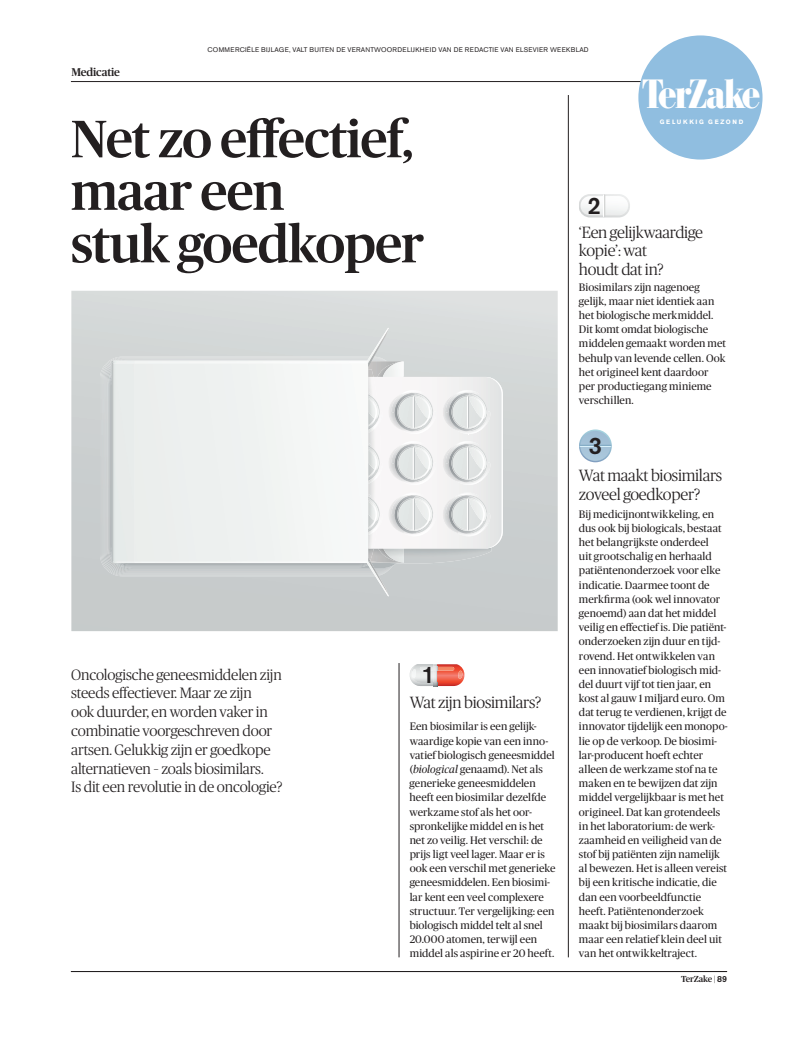
<style>
.page{position:relative;width:798px;height:1046px;background:#fff}
.page>*{position:absolute;margin:0;border:0;box-sizing:border-box;transform-origin:0 0}
.t1{font:500 52.5px/52.5px "Publico";letter-spacing:-.02em;color:#231f20}
.t2{font:900 condensed 40.5px "Bauer Bodoni";letter-spacing:-.04em;color:#fff}
.t3{font:500 23.75px "Akzidenz Grotesk Pro";color:#231f20}
.t4{font:300 16.25px/18.8px "Publico";letter-spacing:-.015em;color:#231f20}
.t5{font:300 15px/18.8px "Publico";letter-spacing:-.01em;color:#231f20}
.t6{font:500 11.25px "Publico";letter-spacing:-.01em;color:#231f20}
.t7{font:10.88px/14.1px "Publico";color:#231f20}
.t8{font:500 8.75px "Publico";letter-spacing:-.02em;color:#231f20}
.t9{font:6.75px "Akzidenz Grotesk Pro";letter-spacing:.04em;color:#231f20}
.t10{font:700 6.25px "Akzidenz Grotesk Pro";letter-spacing:.27em;color:#fff}
.s1{font-style:italic}
.s2{font-weight:300}
.s3{font-family:"Akzidenz Grotesk Pro"}
</style>
<div class="page">
<hr style="left:71px;top:81px;width:655px;height:1px;background:#231f20">
<div style="left:638px;top:35px;width:124px;height:124px;background:#90bee0;border-radius:50%"></div>
<svg style="left:579px;top:194px;width:50px;height:23px"></svg>
<hr style="left:71px;top:971px;width:655px;height:1px;background:#231f20">
<svg style="left:71px;top:291px;width:486px;height:340px;background:#d0d3d4"></svg>
<svg style="left:107px;top:328px;width:395px;height:268px"></svg>
<img style="left:377px;top:498px;width:1px;height:23px">
<img style="left:368px;top:498px;width:9px;height:2px">
<img style="left:368px;top:500px;width:9px;height:21px">
<svg style="left:578px;top:429px;width:33px;height:33px"></svg>
<div style="left:580px;top:431px;width:30px;height:30px;background:#a4c2d7;border-radius:15px"></div>
<svg style="left:578px;top:445px;width:33px;height:2px"></svg>
<svg style="left:409px;top:664px;width:55px;height:22px"></svg>
<hr style="left:398px;top:663px;width:1px;height:294px;background:#231f20">
<hr style="left:568px;top:95px;width:1px;height:862px;background:#231f20">
<p class="t6" style="left:71px;top:66px;width:50px">Medicatie</p>
<p class="t9" style="left:207px;top:45px;width:382px">COMMERCIËLE BIJLAGE, VALT BUITEN DE VERANTWOORDELIJKHEID VAN DE REDACTIE VAN ELSEVIER WEEKBLAD</p>
<h1 class="t1" style="left:71px;top:113px;width:354px">Net zo effectief, maar een<br>stuk goedkoper</h1>
<p class="t5" style="left:71px;top:665px;width:213px">Oncologische geneesmiddelen zijn steeds effectiever. Maar ze zijn<br>ook duurder, en worden vaker in combinatie voorgeschreven door artsen. Gelukkig zijn er goedkope alternatieven – zoals biosimilars.<br>Is dit een revolutie in de oncologie?</p>
<h3 class="t3" style="left:421px;top:659px;width:15px">1</h3>
<h3 class="t4" style="left:409px;top:693px;width:133px">Wat zijn biosimilars?</h3>
<p class="t7" style="left:409px;top:719px;width:147px">Een biosimilar is een gelijk&shy;waardige kopie van een inno&shy;vatief biologisch geneesmiddel (<span class="s1">biological</span> genaamd). Net als generieke geneesmiddelen heeft een biosimilar dezelfde werkzame stof als het oor&shy;spronkelijke middel en is het net zo veilig. Het verschil: de prijs ligt veel lager. Maar er is ook een verschil met generieke geneesmiddelen. Een biosimi&shy;lar kent een veel complexere structuur. Ter vergelijking: een biologisch middel telt al snel<br>20.000 atomen, terwijl een middel als aspirine er 20 heeft.</p>
<h2 class="t2" style="left:642px;top:71px;width:119px">TerZake</h2>
<p class="t10" style="left:659px;top:117px;width:85px">GELUKKIG GEZOND</p>
<h3 class="t3" style="left:587px;top:190px;width:15px">2</h3>
<h3 class="t4" style="left:578px;top:223px;width:125px">‘Een gelijkwaardige kopie’: wat<br>houdt dat in?</h3>
<p class="t7" style="left:578px;top:280px;width:148px">Biosimilars zijn nagenoeg gelijk, maar niet identiek aan het biologische merkmiddel.<br>Dit komt omdat biologische middelen gemaakt worden met behulp van levende cellen. Ook het origineel kent daardoor per productiegang minieme verschillen.</p>
<h3 class="t3" style="left:588px;top:430px;width:15px">3</h3>
<h3 class="t4" style="left:578px;top:466px;width:145px">Wat maakt biosimilars zoveel goedkoper?</h3>
<p class="t7" style="left:578px;top:506px;width:150px">Bij medicijnontwikkeling, en dus ook bij biologicals, bestaat het belangrijkste onderdeel<br>uit grootschalig en herhaald patiëntenonderzoek voor elke indicatie. Daarmee toont de merkfirma (ook wel innovator genoemd) aan dat het middel veilig en effectief is. Die patiënt&shy;onderzoeken zijn duur en tijd&shy;rovend. Het ontwikkelen van een innovatief biologisch mid&shy;del duurt vijf tot tien jaar, en kost al gauw 1 miljard euro. Om dat terug te verdienen, krijgt de innovator tijdelijk een monopo&shy;lie op de verkoop. De biosimi&shy;lar-producent hoeft echter alleen de werkzame stof na te maken en te bewijzen dat zijn middel vergelijkbaar is met het origineel. Dat kan grotendeels in het laboratorium: de werk&shy;zaamheid en veiligheid van de stof bij patiënten zijn namelijk al bewezen. Het is alleen vereist bij een kritische indicatie, die dan een voorbeeldfunctie heeft. Patiëntenonderzoek maakt bij biosimilars daarom maar een relatief klein deel uit van het ontwikkeltraject.</p>
<p class="t8" style="left:680px;top:973px;width:47px">TerZake <span class="s2">|</span> <span class="s3">89</span></p>
</div>
